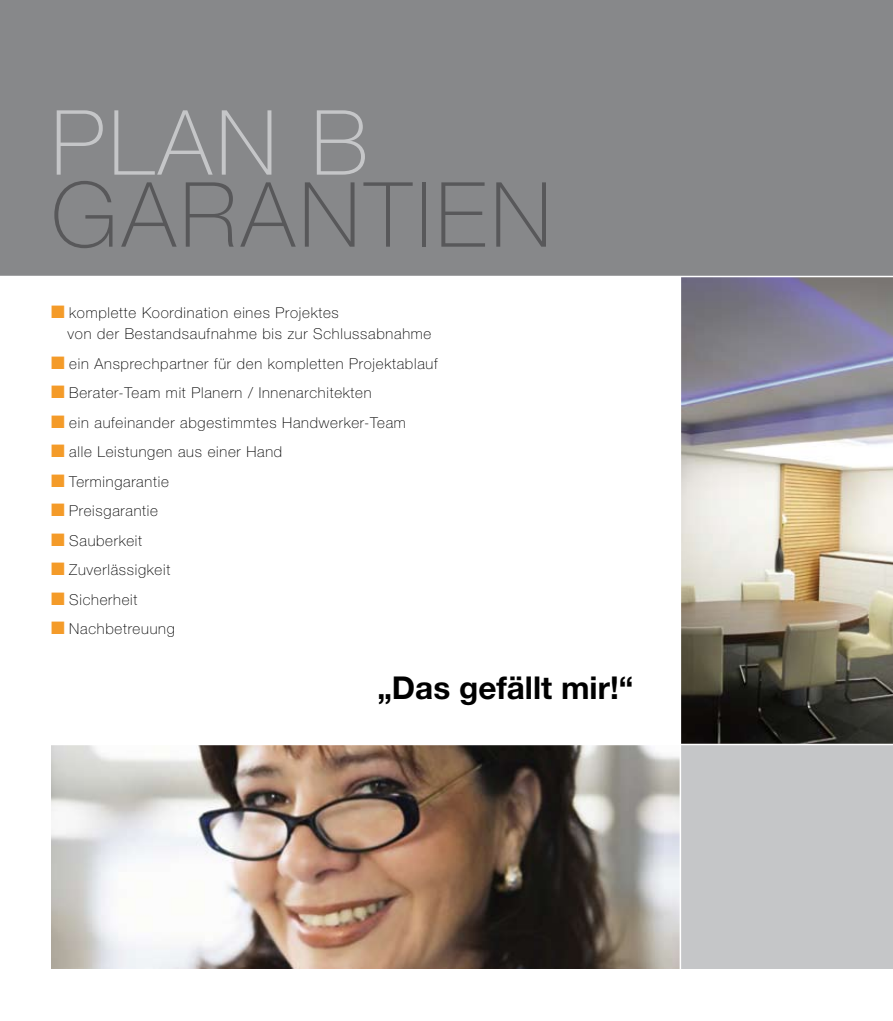
<style>
.page{position:relative;width:893px;height:1021px;background:#fff}
.page>*{position:absolute;margin:0;border:0;box-sizing:border-box;transform-origin:0 0}
.t1{font:100 90px "Helvetica Neue";color:#58585a}
.t2{font:100 90px "Helvetica Neue";color:#c5c6c8}
.t3{font:700 31.5px "Helvetica Neue East A";color:#000}
.t4{font:100 15px/21px "Helvetica Neue";letter-spacing:.05em;color:#000}
.s1{color:#f49b29}
</style>
<div class="page">
<div style="left:0;top:0;width:893px;height:276px;background:#87888a"></div>
<img style="left:51px;top:745px;width:629px;height:224px">
<img style="left:681px;top:277px;width:212px;height:466px">
<div style="left:680px;top:744px;width:213px;height:228px;background:#c5c6c8"></div>
<div style="left:0;top:969px;width:893px;height:51px;background:#fff"></div>
<hr style="left:0;top:743px;width:893px;height:2px;background:#fff">
<hr style="left:680px;top:276px;width:1px;height:710px;background:#fff">
<h1 class="t2" style="left:51px;top:91px;width:112px">Plan</h1>
<h1 class="t2" style="left:311px;top:91px;width:58px">B</h1>
<h1 class="t1" style="left:51px;top:163px;width:126px">Garantien</h1>
<p class="t4" style="left:68px;top:302px;width:365px;text-indent:-17px"><span class="s1">■</span> komplette Koordination eines Projektes<br>von der Bestandsaufnahme bis zur Schlussabnahme</p>
<p class="t4" style="left:51px;top:353px;width:388px"><span class="s1">■</span> ein Ansprechpartner für den kompletten Projektablauf</p>
<p class="t4" style="left:51px;top:382px;width:322px"><span class="s1">■</span> Berater-Team mit Planern / Innenarchitekten</p>
<p class="t4" style="left:51px;top:412px;width:356px"><span class="s1">■</span> ein aufeinander abgestimmtes Handwerker-Team</p>
<p class="t4" style="left:51px;top:441px;width:233px"><span class="s1">■</span> alle Leistungen aus einer Hand</p>
<p class="t4" style="left:51px;top:471px;width:119px"><span class="s1">■</span> Termingarantie</p>
<p class="t4" style="left:51px;top:500px;width:108px"><span class="s1">■</span> Preisgarantie</p>
<p class="t4" style="left:51px;top:530px;width:93px"><span class="s1">■</span> Sauberkeit</p>
<p class="t4" style="left:51px;top:559px;width:121px"><span class="s1">■</span> Zuverlässigkeit</p>
<p class="t4" style="left:51px;top:589px;width:88px"><span class="s1">■</span> Sicherheit</p>
<p class="t4" style="left:51px;top:618px;width:125px"><span class="s1">■</span> Nachbetreuung</p>
<h2 class="t3" style="left:377px;top:668px;width:257px">„Das gefällt mir!“</h2>
</div>
